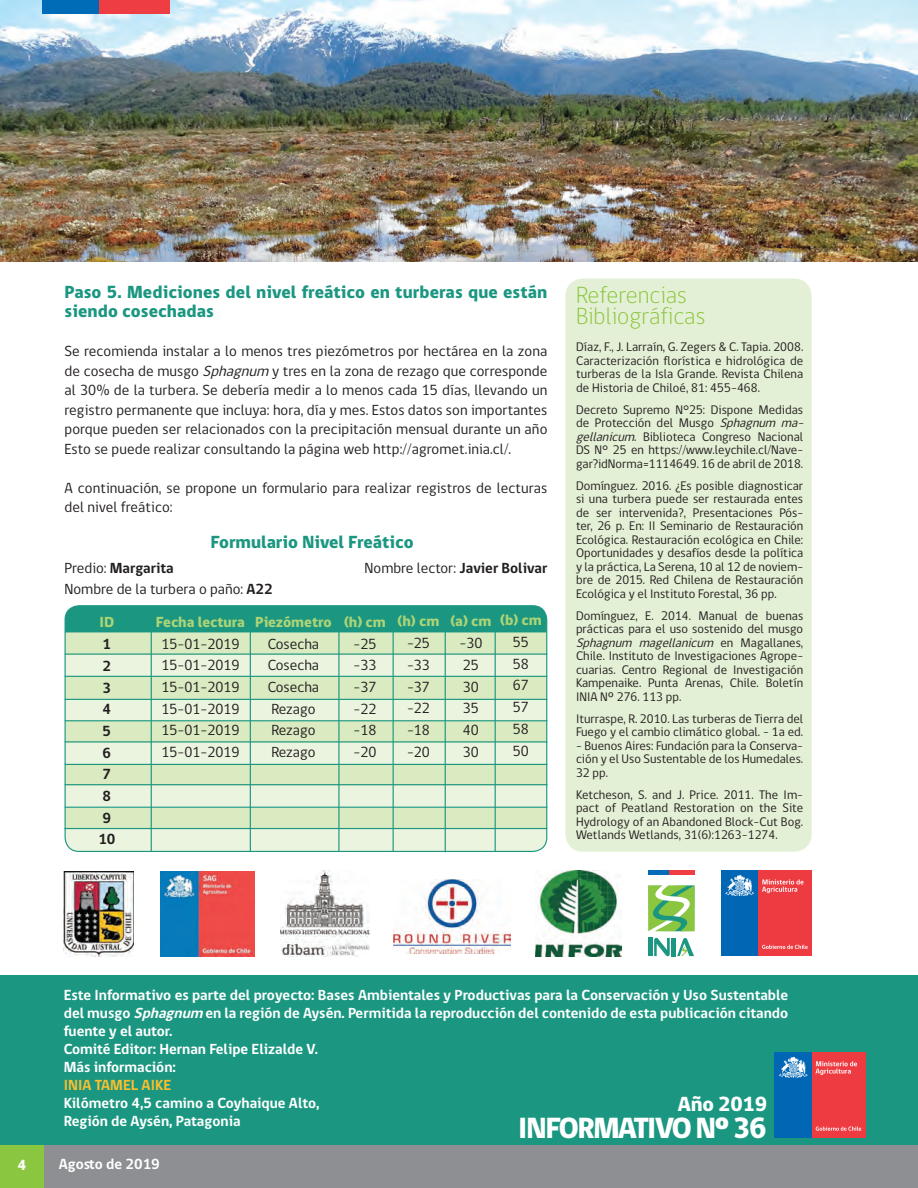
<style>
.page{position:relative;width:918px;height:1188px;background:#fff}
.page>*{position:absolute;margin:0;border:0;box-sizing:border-box;transform-origin:0 0}
.t1{font:800 30px "gob CL";letter-spacing:-.05em;color:#fff}
.t2{font:300 24px/21px "gob CL";color:#8bc640}
.t3{font:800 21px "gob CL";letter-spacing:-.01em;color:#fff}
.t4{font:800 18px/19.5px "gob CL";letter-spacing:.005em;color:#1b9781}
.t5{font:15px/21.8px "gob CL";color:#231f20;text-align:justify}
.t6{font:700 15px/18px "gob CL";color:#fff}
.t7{font:800 15px "gob CL";color:#aed476}
.t8{font:700 15px/21.8px "gob CL";color:#231f20}
.t9{font:700 15px "gob CL";color:#febe2a}
.t10{font:800 15px "gob CL";color:#fff}
.t11{font:12.75px/13.5px "gob CL";color:#231f20;text-align:justify}
.s1{font-style:italic}
.s2{font-weight:400}
.s3{font-weight:700}
</style>
<div class="page">
<img style="left:0;top:0;width:918px;height:262px">
<div style="left:43px;top:1144px;width:875px;height:44px;background:#8d8f92"></div>
<div style="left:0;top:1144px;width:44px;height:44px;background:#8bc640"></div>
<div style="left:43px;top:0;width:56px;height:14px;background:#006cb7"></div>
<div style="left:99px;top:0;width:71px;height:14px;background:#ee3d43"></div>
<div style="left:565px;top:279px;width:247px;height:573px;background:#e4f0d5;border-radius:18px"></div>
<div style="left:0;top:975px;width:918px;height:169px;background:#1b9781"></div>
<div style="left:775px;top:1053px;width:37px;height:85px;background:#0166b3"></div>
<div style="left:812px;top:1053px;width:53px;height:85px;background:#ee3a41"></div>
<svg style="left:779px;top:1057px;width:29px;height:21px"></svg>
<svg style="left:816px;top:1061px;width:41px;height:14px"></svg>
<svg style="left:816px;top:1127px;width:45px;height:4px"></svg>
<div style="left:65px;top:606px;width:482px;height:26px;background:#1b9781"></div>
<div style="left:65px;top:632px;width:482px;height:22px;background:#daeac1"></div>
<div style="left:65px;top:655px;width:482px;height:21px;background:#ebf4de"></div>
<div style="left:65px;top:676px;width:482px;height:23px;background:#daeac1"></div>
<div style="left:65px;top:699px;width:482px;height:22px;background:#ebf4de"></div>
<div style="left:65px;top:721px;width:482px;height:22px;background:#daeac1"></div>
<div style="left:65px;top:764px;width:482px;height:22px;background:#daeac1"></div>
<div style="left:67px;top:786px;width:478px;height:21px;background:#ebf4de"></div>
<div style="left:65px;top:808px;width:482px;height:23px;background:#daeac1"></div>
<div style="left:65px;top:829px;width:482px;height:22px;background:#ebf4de"></div>
<div style="left:65px;top:743px;width:482px;height:21px;background:#ebf4de"></div>
<div style="left:65px;top:605px;width:482px;height:247px;border:1px solid #1b9781;border-radius:14px"></div>
<hr style="left:65px;top:631px;width:481px;height:1px;background:#1b9781">
<hr style="left:151px;top:610px;width:1px;height:241px;background:#1b9781">
<hr style="left:250px;top:610px;width:1px;height:241px;background:#1b9781">
<hr style="left:338px;top:610px;width:2px;height:241px;background:#1b9781">
<hr style="left:65px;top:764px;width:482px;height:1px;background:#1b9781">
<hr style="left:65px;top:676px;width:482px;height:1px;background:#1b9781">
<hr style="left:65px;top:699px;width:482px;height:1px;background:#1b9781">
<hr style="left:65px;top:720px;width:482px;height:1px;background:#1b9781">
<hr style="left:65px;top:741px;width:482px;height:1px;background:#1b9781">
<hr style="left:65px;top:654px;width:482px;height:1px;background:#1b9781">
<hr style="left:65px;top:807px;width:482px;height:1px;background:#1b9781">
<hr style="left:65px;top:784px;width:482px;height:1px;background:#1b9781">
<hr style="left:65px;top:828px;width:482px;height:1px;background:#1b9781">
<hr style="left:393px;top:610px;width:1px;height:241px;background:#1b9781">
<hr style="left:445px;top:611px;width:1px;height:241px;background:#1b9781">
<hr style="left:495px;top:610px;width:1px;height:241px;background:#1b9781">
<img style="left:161px;top:872px;width:93px;height:85px">
<img style="left:64px;top:872px;width:70px;height:84px">
<img style="left:280px;top:870px;width:90px;height:86px">
<img style="left:394px;top:879px;width:117px;height:74px">
<svg style="left:654px;top:938px;width:16px;height:18px"></svg>
<hr style="left:648px;top:938px;width:4px;height:18px;background:#1b9781">
<hr style="left:672px;top:938px;width:4px;height:18px;background:#1b9781">
<svg style="left:677px;top:938px;width:17px;height:18px"></svg>
<svg style="left:648px;top:885px;width:47px;height:46px;background:#8cc86e"></svg>
<div style="left:648px;top:870px;width:21px;height:5px;background:#006cb7"></div>
<div style="left:669px;top:870px;width:26px;height:5px;background:#ee3d43"></div>
<div style="left:721px;top:871px;width:37px;height:85px;background:#0166b3"></div>
<div style="left:758px;top:871px;width:54px;height:85px;background:#ee3a41"></div>
<svg style="left:725px;top:875px;width:29px;height:21px"></svg>
<svg style="left:762px;top:879px;width:42px;height:14px"></svg>
<svg style="left:762px;top:945px;width:46px;height:4px"></svg>
<img style="left:535px;top:870px;width:86px;height:86px">
<h3 class="t4" style="left:65px;top:282px;width:484px">Paso 5. Mediciones del nivel freático en turberas que están siendo cosechadas</h3>
<p class="t5" style="left:65px;top:342px;width:484px;line-height:19.5px">Se recomienda instalar a lo menos tres piezómetros por hectárea en la zona de cosecha de musgo <span class="s1">Sphagnum</span> y tres en la zona de rezago que corresponde al 30% de la turbera. Se debería medir a lo menos cada 15 días, llevando un registro permanente que incluya: hora, día y mes. Estos datos son importantes porque pueden ser relacionados con la precipitación mensual durante un año Esto se puede realizar consultando la página web http://agromet.inia.cl/.</p>
<p class="t5" style="left:65px;top:478px;width:484px;line-height:19.5px">A continuación, se propone un formulario para realizar registros de lecturas del nivel freático:</p>
<h3 class="t4" style="left:211px;top:533px;width:205px">Formulario Nivel Freático</h3>
<p class="t8" style="left:65px;top:558px;width:111px"><span class="s2">Predio:</span> Margarita</p>
<p class="t5" style="left:365px;top:558px;width:184px">Nombre lector: <span class="s3">Javier Bolivar</span></p>
<p class="t5" style="left:65px;top:579px;width:210px">Nombre de la turbera o paño: <span class="s3">A22</span></p>
<p class="t7" style="left:99px;top:612px;width:16px">ID</p>
<p class="t8" style="left:98px;top:634px;width:19px">1<br>2<br>3<br>4<br>5<br>6<br>7<br>8<br>9<br>10</p>
<p class="t7" style="left:156px;top:612px;width:91px">Fecha lectura</p>
<p class="t5" style="left:161px;top:633px;width:80px">15-01-2019<br>15-01-2019<br>15-01-2019<br>15-01-2019<br>15-01-2019<br>15-01-2019</p>
<p class="t7" style="left:255px;top:612px;width:78px">Piezómetro</p>
<p class="t5" style="left:268px;top:633px;width:53px;text-align:left">Cosecha<br>Cosecha<br>Cosecha<br>Rezago<br>Rezago<br>Rezago</p>
<p class="t7" style="left:344px;top:612px;width:43px">(h) cm</p>
<p class="t5" style="left:353px;top:633px;width:25px">-25 -33 -37 -22 -18 -20</p>
<p class="t7" style="left:398px;top:611px;width:43px">(h) cm</p>
<p class="t5" style="left:407px;top:633px;width:25px">-25 -33 -37 -22 -18 -20</p>
<p class="t7" style="left:450px;top:611px;width:43px">(a) cm</p>
<p class="t5" style="left:459px;top:633px;width:25px;text-align:left">-30<br>25<br>30<br>35<br>40<br>30</p>
<p class="t7" style="left:500px;top:610px;width:43px">(b) cm</p>
<p class="t5" style="left:513px;top:632px;width:18px">55<br>58<br>67<br>57<br>58<br>50</p>
<h2 class="t2" style="left:576px;top:285px;width:131px">Referencias<br>Bibliográficas</h2>
<p class="t11" style="left:576px;top:341px;width:229px">Díaz, F., J. Larraín, G. Zegers &amp; C. Tapia. 2008.<br>Caracterización florística e hidrológica de turberas de la Isla Grande. Revista Chilena de Historia de Chiloé, 81: 455-468.</p>
<p class="t11" style="left:576px;top:403px;width:233px;text-align:left">Decreto Supremo N°25: Dispone Medidas de Protección del Musgo <span class="s1">Sphagnum ma&shy;gellanicum</span>. Biblioteca Congreso Nacional DS N° 25 en https://www.leychile.cl/Nave&shy;gar?idNorma=1114649. 16 de abril de 2018.</p>
<p class="t11" style="left:576px;top:479px;width:229px">Domínguez. 2016. ¿Es posible diagnosticar si una turbera puede ser restaurada entes de ser intervenida?, Presentaciones Pós&shy;ter, 26 p. En: II Seminario de Restauración Ecológica. Restauración ecológica en Chile:<br>Oportunidades y desafíos desde la política y la práctica, La Serena, 10 al 12 de noviem&shy;bre de 2015. Red Chilena de Restauración Ecológica y el Instituto Forestal, 36 pp.</p>
<p class="t11" style="left:576px;top:609px;width:229px">Domínguez, E. 2014. Manual de buenas prácticas para el uso sostenido del musgo <span class="s1">Sphagnum magellanicum</span> e n M a g a l l a n e s , Chile. Instituto de Investigaciones Agrope&shy;cuarias. Centro Regional de Investigación Kampenaike. Punta Arenas, Chile. Boletín INIA Nº 276. 113 pp.</p>
<p class="t11" style="left:576px;top:712px;width:229px">Iturraspe, R. 2010. Las turberas de Tierra del<br>Fuego y el cambio climático global. - 1a ed.</p>
<p class="t11" style="left:576px;top:739px;width:229px">- Buenos Aires: Fundación para la Conserva&shy;ción y el Uso Sustentable de los Humedales.<br>32 pp.</p>
<p class="t11" style="left:576px;top:788px;width:229px">Ketcheson, S. and J. Price. 2011. The Im&shy;pact of Peatland Restoration on the Site Hydrology of an Abandoned Block-Cut Bog.<br>Wetlands Wetlands, 31(6):1263-1274.</p>
<p class="t10" style="left:17px;top:1154px;width:10px">4</p>
<p class="t6" style="left:64px;top:986px;width:726px">Este Informativo es parte del proyecto: Bases Ambientales y Productivas para la Conservación y Uso Sustentable del musgo <span class="s1">Sphagnum</span> en la región de Aysén. Permitida la reproducción del contenido de esta publicación citando fuente y el autor.<br>Comité Editor: Hernan Felipe Elizalde V.<br>Más información:</p>
<p class="t9" style="left:64px;top:1075px;width:109px">INIA TAMEL AIKE</p>
<p class="t6" style="left:64px;top:1094px;width:257px">Kilómetro 4,5 camino a Coyhaique Alto,<br>Región de Aysén, Patagonia</p>
<h3 class="t3" style="left:678px;top:1090px;width:91px">Año 2019</h3>
<h1 class="t1" style="left:518px;top:1108px;width:250px">INFORMATIVO Nº 36</h1>
<p class="t6" style="left:59px;top:1155px;width:103px">Agosto de 2019</p>
</div>
